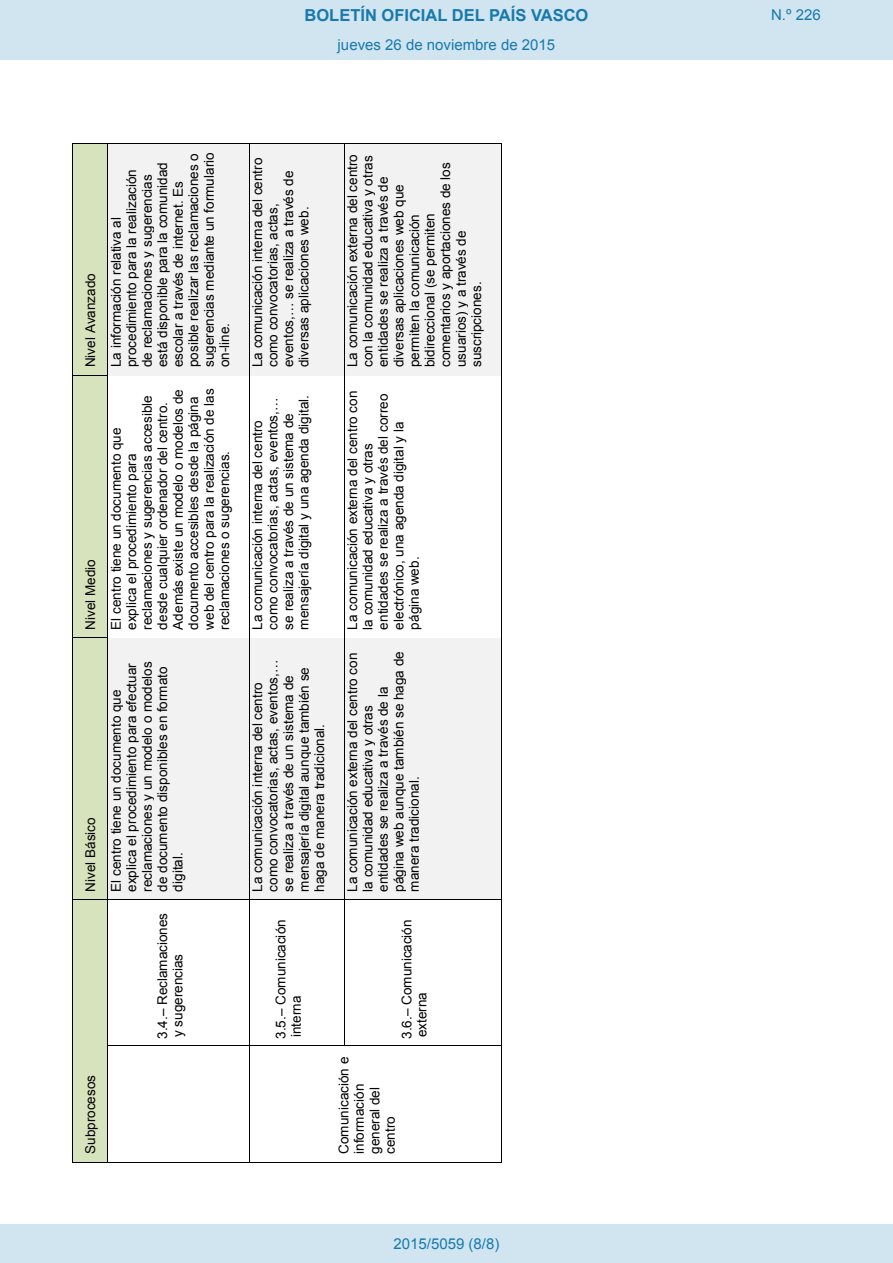
<style>
.page{position:relative;width:893px;height:1263px;background:#fff}
.page>*{position:absolute;margin:0;border:0;box-sizing:border-box;transform-origin:0 0}
.t1{font:700 16.5px "Arial";color:#1879ad}
.Paginacion_Centro{font:15px "Arial";color:#1879ad}
.t2{font:13.5px/15.5px "Arial";letter-spacing:.005em;color:#000}
</style>
<div class="page">
<div style="left:73px;top:900px;width:34px;height:262px;background:#d6e3bc"></div>
<div style="left:73px;top:638px;width:34px;height:261px;background:#d6e3bc"></div>
<div style="left:73px;top:375px;width:34px;height:262px;background:#d6e3bc"></div>
<div style="left:73px;top:144px;width:34px;height:231px;background:#d6e3bc"></div>
<hr style="left:73px;top:900px;width:1px;height:262px;background:#000">
<hr style="left:73px;top:638px;width:1px;height:261px;background:#000">
<hr style="left:73px;top:376px;width:1px;height:261px;background:#000">
<hr style="left:73px;top:144px;width:1px;height:231px;background:#000">
<hr style="left:73px;top:1162px;width:34px;height:1px;background:#000">
<hr style="left:73px;top:899px;width:34px;height:1px;background:#000">
<hr style="left:73px;top:637px;width:34px;height:1px;background:#000">
<hr style="left:73px;top:375px;width:34px;height:1px;background:#000">
<hr style="left:73px;top:143px;width:34px;height:1px;background:#000">
<div style="left:108px;top:638px;width:141px;height:261px;background:#f2f2f2"></div>
<div style="left:108px;top:144px;width:141px;height:231px;background:#f2f2f2"></div>
<hr style="left:107px;top:1045px;width:1px;height:117px;background:#000">
<hr style="left:107px;top:900px;width:1px;height:145px;background:#000">
<hr style="left:107px;top:638px;width:1px;height:261px;background:#000">
<hr style="left:107px;top:376px;width:1px;height:260px;background:#000">
<hr style="left:107px;top:144px;width:1px;height:230px;background:#000">
<hr style="left:108px;top:1162px;width:141px;height:1px;background:#000">
<hr style="left:108px;top:1045px;width:141px;height:1px;background:#000">
<hr style="left:108px;top:899px;width:141px;height:1px;background:#000">
<hr style="left:108px;top:143px;width:141px;height:1px;background:#000">
<div style="left:250px;top:638px;width:94px;height:261px;background:#f2f2f2"></div>
<div style="left:250px;top:144px;width:94px;height:231px;background:#f2f2f2"></div>
<hr style="left:249px;top:1045px;width:1px;height:117px;background:#000">
<hr style="left:249px;top:900px;width:1px;height:145px;background:#000">
<hr style="left:249px;top:637px;width:1px;height:262px;background:#000">
<hr style="left:249px;top:375px;width:1px;height:262px;background:#000">
<hr style="left:249px;top:144px;width:1px;height:231px;background:#000">
<hr style="left:250px;top:1162px;width:94px;height:1px;background:#000">
<hr style="left:250px;top:1045px;width:94px;height:1px;background:#000">
<hr style="left:250px;top:899px;width:94px;height:1px;background:#000">
<hr style="left:250px;top:143px;width:94px;height:1px;background:#000">
<div style="left:344px;top:638px;width:157px;height:261px;background:#f2f2f2"></div>
<div style="left:344px;top:144px;width:157px;height:231px;background:#f2f2f2"></div>
<hr style="left:344px;top:900px;width:1px;height:145px;background:#000">
<hr style="left:344px;top:637px;width:1px;height:262px;background:#000">
<hr style="left:344px;top:375px;width:1px;height:262px;background:#000">
<hr style="left:344px;top:144px;width:1px;height:231px;background:#000">
<hr style="left:344px;top:1162px;width:157px;height:1px;background:#000">
<hr style="left:501px;top:1045px;width:1px;height:117px;background:#000">
<hr style="left:344px;top:1045px;width:157px;height:1px;background:#000">
<hr style="left:501px;top:900px;width:1px;height:145px;background:#000">
<hr style="left:344px;top:899px;width:157px;height:1px;background:#000">
<hr style="left:501px;top:637px;width:1px;height:262px;background:#000">
<hr style="left:501px;top:375px;width:1px;height:262px;background:#000">
<hr style="left:501px;top:144px;width:1px;height:231px;background:#000">
<hr style="left:344px;top:143px;width:157px;height:1px;background:#000">
<div style="left:0;top:0;width:893px;height:60px;background:#d0e5f0"></div>
<div style="left:0;top:1225px;width:893px;height:38px;background:#d0e5f0"></div>
<p class="t1" style="left:305px;top:4px;width:285px">BOLETÍN OFICIAL DEL PAÍS VASCO</p>
<p class="Paginacion_Centro" style="left:771px;top:5px;width:51px">N.º 226</p>
<p class="Paginacion_Centro" style="left:338px;top:35px;width:219px">jueves 26 de noviembre de 2015</p>
<p class="t2" style="left:83px;top:367px;width:95px;rotate:-90deg">Nivel Avanzado</p>
<p class="t2" style="left:83px;top:630px;width:72px;rotate:-90deg">Nivel Medio</p>
<p class="t2" style="left:83px;top:892px;width:76px;rotate:-90deg">Nivel Básico</p>
<p class="t2" style="left:108px;top:367px;width:216px;rotate:-90deg">La información relativa al procedimiento para la realización de reclamaciones y sugerencias está disponible para la comunidad escolar a través de internet. Es posible realizar las reclamaciones o sugerencias mediante un formulario on-line.</p>
<p class="t2" style="left:108px;top:630px;width:242px;rotate:-90deg">El centro tiene un documento que explica el procedimiento para reclamaciones y sugerencias accesible desde cualquier ordenador del centro.<br>Además existe un modelo o modelos de documento accesibles desde la página web del centro para la realización de las reclamaciones o sugerencias.</p>
<p class="t2" style="left:108px;top:892px;width:232px;rotate:-90deg">El centro tiene un documento que explica el procedimiento para efectuar reclamaciones y un modelo o modelos de documento disponibles en formato digital.</p>
<p class="t2" style="left:155px;top:1039px;width:128px;rotate:-90deg">3.4.– Reclamaciones y sugerencias</p>
<p class="t2" style="left:83px;top:1154px;width:80px;rotate:-90deg">Subprocesos</p>
<p class="t2" style="left:250px;top:367px;width:211px;rotate:-90deg">La comunicación interna del centro como convocatorias, actas, eventos,… se realiza a través de diversas aplicaciones web.</p>
<p class="t2" style="left:250px;top:630px;width:236px;rotate:-90deg">La comunicación interna del centro como convocatorias, actas, eventos,… se realiza a través de un sistema de mensajería digital y una agenda digital.</p>
<p class="t2" style="left:250px;top:892px;width:233px;rotate:-90deg">La comunicación interna del centro como convocatorias, actas, eventos,… se realiza a través de un sistema de mensajería digital aunque también se haga de manera tradicional.</p>
<p class="t2" style="left:273px;top:1039px;width:121px;rotate:-90deg">3.5.– Comunicación interna</p>
<p class="t2" style="left:345px;top:367px;width:215px;rotate:-90deg">La comunicación externa del centro con la comunidad educativa y otras entidades se realiza a través de diversas aplicaciones web que permiten la comunicación bidireccional (se permiten comentarios y aportaciones de los usuarios) y a través de suscripciones.</p>
<p class="t2" style="left:345px;top:630px;width:240px;rotate:-90deg">La comunicación externa del centro con la comunidad educativa y otras entidades se realiza a través del correo electrónico, una agenda digital y la página web.</p>
<p class="t2" style="left:345px;top:892px;width:242px;rotate:-90deg">La comunicación externa del centro con la comunidad educativa y otras entidades se realiza a través de la página web aunque también se haga de manera tradicional.</p>
<p class="t2" style="left:399px;top:1039px;width:121px;rotate:-90deg">3.6.– Comunicación externa</p>
<p class="t2" style="left:336px;top:1154px;width:98px;rotate:-90deg">Comunicación e información general del centro</p>
<p class="Paginacion_Centro" style="left:393px;top:1234px;width:107px">2015/5059 (8/8)</p>
</div>
